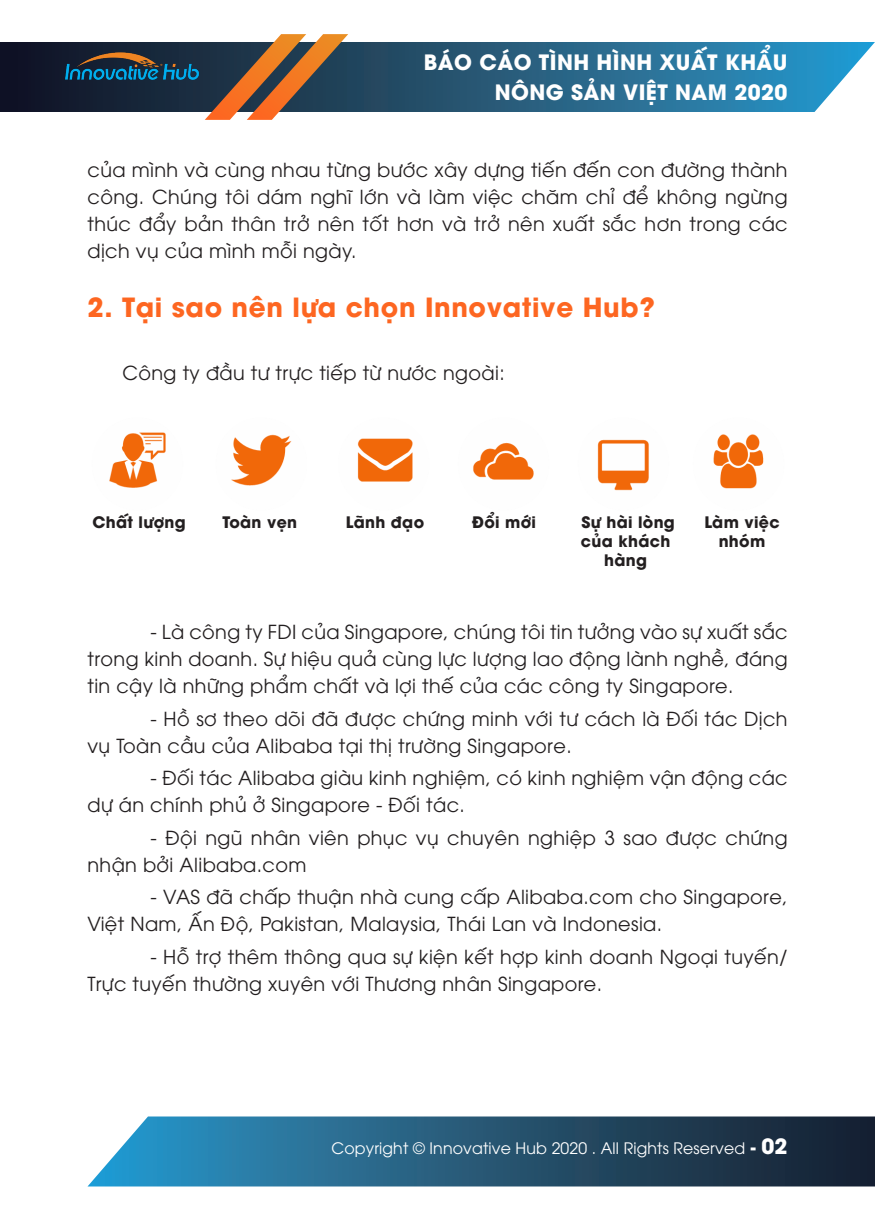
<style>
.page{position:relative;width:875px;height:1225px;background:#fff}
.page>*{position:absolute;margin:0;border:0;box-sizing:border-box;transform-origin:0 0}
.Heading2{font:700 26.25px "UTM Avo";letter-spacing:.025em;color:#fd6621}
.t1{font:700 21px/29.8px "UTM Avo";letter-spacing:.02em;color:#fff;text-align:right}
.Content{font:19.25px/27.1px "UTM Avo";letter-spacing:.02em;color:#231f20}
.other{font:700 15.75px/19.2px "UTM Avo";letter-spacing:.02em;color:#231f20;text-align:center}
.t2{font:15.75px "UTM Avo";letter-spacing:.01em;color:#fff}
.s1{font-weight:700;font-size:17.5px}
.s2{font-weight:700;font-size:21px}
</style>
<div class="page">
<svg style="left:0;top:42px;width:875px;height:70px;background:#2d6383"></svg>
<svg style="left:88px;top:1116px;width:787px;height:70px;background:#2d5e7c"></svg>
<img style="left:56px;top:42px;width:149px;height:48px">
<svg style="left:205px;top:34px;width:143px;height:86px;background:#846754"></svg>
<img style="left:109px;top:432px;width:655px;height:59px">
<p class="t1" style="left:424px;top:45px;width:365px">BÁO CÁO TÌNH HÌNH XUẤT KHẨU<br>NÔNG SẢN VIỆT NAM 2020</p>
<p class="Content" style="left:88px;top:155px;width:702px;text-align:justify">của mình và cùng nhau từng bước xây dựng tiến đến con đường thành công. Chúng tôi dám nghĩ lớn và làm việc chăm chỉ để không ngừng thúc đẩy bản thân trở nên tốt hơn và trở nên xuất sắc hơn trong các dịch vụ của mình mỗi ngày.</p>
<p class="Heading2" style="left:88px;top:285px;width:569px">2. Tại sao nên lựa chọn Innovative Hub?</p>
<p class="Content" style="left:122px;top:358px;width:384px">Công ty đầu tư trực tiếp từ nước ngoài:</p>
<p class="other" style="left:93px;top:511px;width:95px">Chất lượng</p>
<p class="other" style="left:223px;top:511px;width:76px">Toàn vẹn</p>
<p class="other" style="left:346px;top:511px;width:80px">Lãnh đạo</p>
<p class="other" style="left:472px;top:511px;width:66px">Đổi mới</p>
<p class="other" style="left:704px;top:511px;width:77px">Làm việc nhóm</p>
<p class="other" style="left:581px;top:511px;width:95px">Sự hài lòng của khách hàng</p>
<p class="Content" style="left:88px;top:617px;width:702px;text-align:justify;text-indent:63px">- Là công ty FDI của Singapore, chúng tôi tin tưởng vào sự xuất sắc trong kinh doanh. Sự hiệu quả cùng lực lượng lao động lành nghề, đáng tin cậy là những phẩm chất và lợi thế của các công ty Singapore.</p>
<p class="Content" style="left:88px;top:703px;width:702px;text-indent:63px">- Hồ sơ theo dõi đã được chứng minh với tư cách là Đối tác Dịch vụ Toàn cầu của Alibaba tại thị trường Singapore.</p>
<p class="Content" style="left:88px;top:763px;width:702px;text-indent:63px">- Đối tác Alibaba giàu kinh nghiệm, có kinh nghiệm vận động các dự án chính phủ ở Singapore - Đối tác.</p>
<p class="Content" style="left:88px;top:822px;width:702px;text-indent:63px">- Đội ngũ nhân viên phục vụ chuyên nghiệp 3 sao được chứng nhận bởi Alibaba.com</p>
<p class="Content" style="left:88px;top:882px;width:702px;text-indent:63px">- VAS đã chấp thuận nhà cung cấp Alibaba.com cho Singapore,<br>Việt Nam, Ấn Độ, Pakistan, Malaysia, Thái Lan và Indonesia.</p>
<p class="Content" style="left:88px;top:941px;width:702px;text-indent:63px">- Hỗ trợ thêm thông qua sự kiện kết hợp kinh doanh Ngoại tuyến/<br>Trực tuyến thường xuyên với Thương nhân Singapore.</p>
<p class="t2" style="left:331px;top:1136px;width:458px">Copyright © Innovative Hub 2020 . All Rights Reserved <span class="s1">-</span> <span class="s2">02</span></p>
</div>
